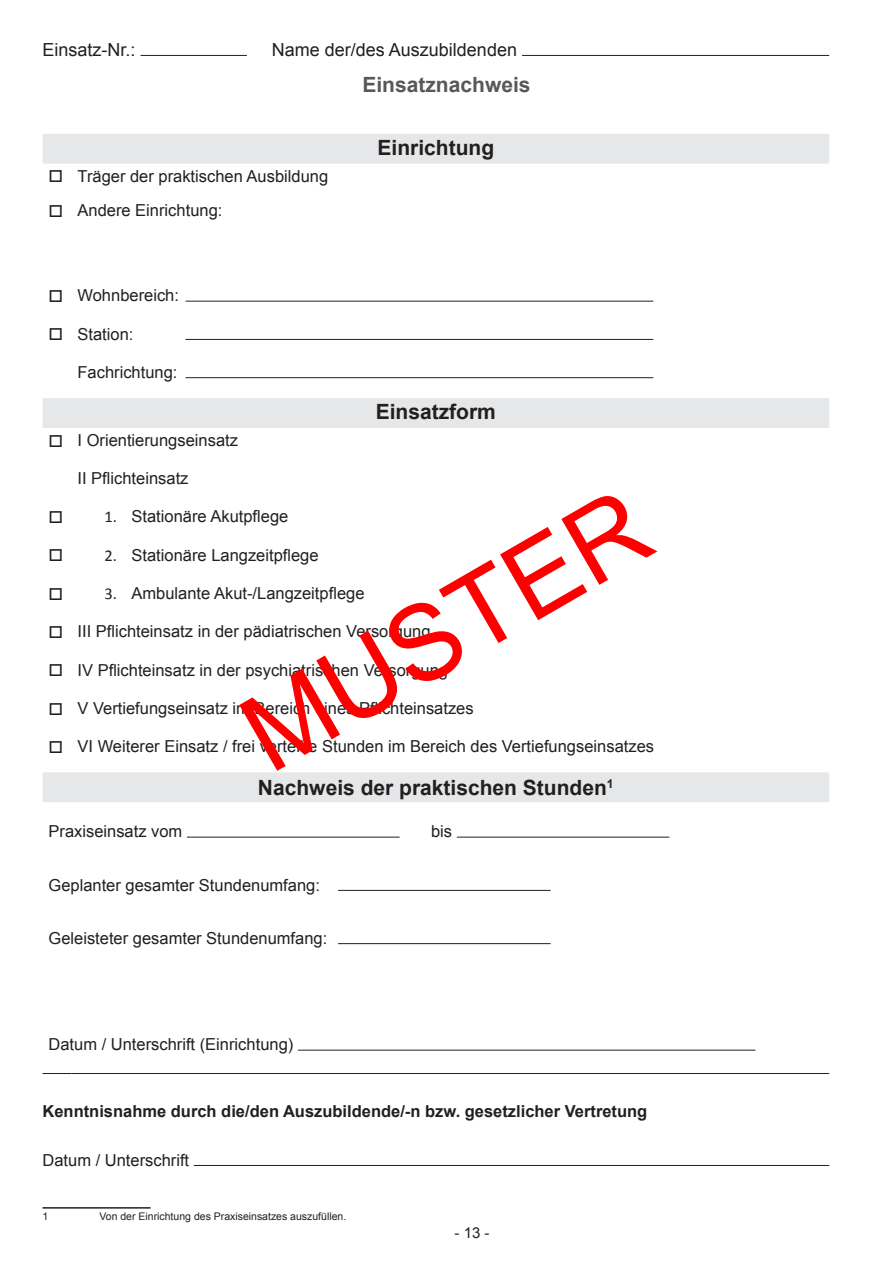
<style>
.page{position:relative;width:893px;height:1263px;background:#fff}
.page>*{position:absolute;margin:0;border:0;box-sizing:border-box;transform-origin:0 0}
.t1{font:106.2px "Arial";color:#f00}
.t2{font:700 21px "Arial";color:#231f20}
.t3{font:700 21px "Arial";color:#57585a}
.t4{font:18px "Arial";color:#231f20}
.t5{font:16.5px "Arial";color:#231f20}
.t6{font:700 16.5px "Arial";color:#231f20}
.t7{font:15px "Arial";color:#231f20}
.t8{font:10.5px "Arial";color:#231f20}
.s1{font-family:"Calibri"}
</style>
<div class="page">
<hr style="left:141px;top:55px;width:106px;height:1px;background:#231f20">
<hr style="left:522px;top:55px;width:307px;height:1px;background:#231f20">
<svg style="left:43px;top:134px;width:786px;height:668px"></svg>
<svg style="left:43px;top:1073px;width:29px;height:1px"></svg>
<hr style="left:72px;top:1073px;width:757px;height:1px;background:#231f20">
<hr style="left:186px;top:301px;width:467px;height:1px;background:#231f20">
<hr style="left:186px;top:339px;width:467px;height:1px;background:#231f20">
<hr style="left:186px;top:377px;width:467px;height:1px;background:#231f20">
<hr style="left:187px;top:837px;width:213px;height:1px;background:#231f20">
<hr style="left:457px;top:837px;width:212px;height:1px;background:#231f20">
<hr style="left:338px;top:890px;width:213px;height:1px;background:#231f20">
<hr style="left:338px;top:943px;width:213px;height:1px;background:#231f20">
<hr style="left:298px;top:1050px;width:457px;height:1px;background:#231f20">
<hr style="left:194px;top:1165px;width:635px;height:1px;background:#231f20">
<hr style="left:43px;top:1207px;width:108px;height:1px;background:#231f20">
<svg style="left:50px;top:511px;width:12px;height:12px"></svg>
<svg style="left:50px;top:549px;width:12px;height:12px"></svg>
<svg style="left:50px;top:588px;width:12px;height:12px"></svg>
<p class="t4" style="left:43px;top:38px;width:95px">Einsatz-Nr.:</p>
<p class="t4" style="left:272px;top:38px;width:247px">Name der/des Auszubildenden</p>
<p class="t3" style="left:362px;top:70px;width:170px">Einsatznachweis</p>
<p class="t5" style="left:49px;top:165px;width:281px">□ Träger der praktischen Ausbildung</p>
<p class="t5" style="left:49px;top:200px;width:175px">□ Andere Einrichtung:</p>
<p class="t5" style="left:49px;top:285px;width:132px">□ Wohnbereich:</p>
<p class="t5" style="left:49px;top:323px;width:86px">□ Station:</p>
<p class="t5" style="left:78px;top:361px;width:101px">Fachrichtung:</p>
<p class="t2" style="left:377px;top:134px;width:118px">Einrichtung</p>
<p class="t2" style="left:376px;top:398px;width:122px">Einsatzform</p>
<p class="t5" style="left:49px;top:429px;width:191px">□ I Orientierungseinsatz</p>
<p class="t5" style="left:78px;top:468px;width:112px">II Pflichteinsatz</p>
<p class="t5" style="left:105px;top:506px;width:185px"><span class="s1">1.</span> Stationäre Akutpflege</p>
<p class="t5" style="left:105px;top:544px;width:216px"><span class="s1">2.</span> Stationäre Langzeitpflege</p>
<p class="t5" style="left:105px;top:582px;width:261px"><span class="s1">3.</span> Ambulante Akut-/Langzeitpflege</p>
<p class="t5" style="left:49px;top:621px;width:384px">□ III Pflichteinsatz in der pädiatrischen Versorgung</p>
<p class="t5" style="left:49px;top:659px;width:401px">□ IV Pflichteinsatz in der psychiatrischen Versorgung</p>
<p class="t5" style="left:49px;top:697px;width:427px">□ V Vertiefungseinsatz im Bereich eines Pflichteinsatzes</p>
<p class="t5" style="left:49px;top:735px;width:607px">□ VI Weiterer Einsatz / frei verteilte Stunden im Bereich des Vertiefungseinsatzes</p>
<p class="t2" style="left:258px;top:773px;width:357px">Nachweis der praktischen Stunden<sup>1</sup></p>
<p class="t5" style="left:49px;top:821px;width:135px">Praxiseinsatz vom</p>
<p class="t5" style="left:431px;top:821px;width:23px">bis</p>
<h1 class="t1" style="left:217px;top:682px;width:450px;rotate:-30deg">MUSTER</h1>
<p class="t5" style="left:49px;top:874px;width:273px">Geplanter gesamter Stundenumfang:</p>
<p class="t5" style="left:49px;top:927px;width:280px">Geleisteter gesamter Stundenumfang:</p>
<p class="t5" style="left:49px;top:1034px;width:246px">Datum / Unterschrift (Einrichtung)</p>
<p class="t6" style="left:43px;top:1100px;width:606px">Kenntnisnahme durch die/den Auszubildende/-n bzw. gesetzlicher Vertretung</p>
<p class="t5" style="left:43px;top:1149px;width:148px">Datum / Unterschrift</p>
<p class="t8" style="left:43px;top:1210px;width:7px">1</p>
<p class="t8" style="left:99px;top:1210px;width:248px">Von der Einrichtung des Praxiseinsatzes auszufüllen.</p>
<p class="t7" style="left:454px;top:1223px;width:37px">- 13 -</p>
</div>
